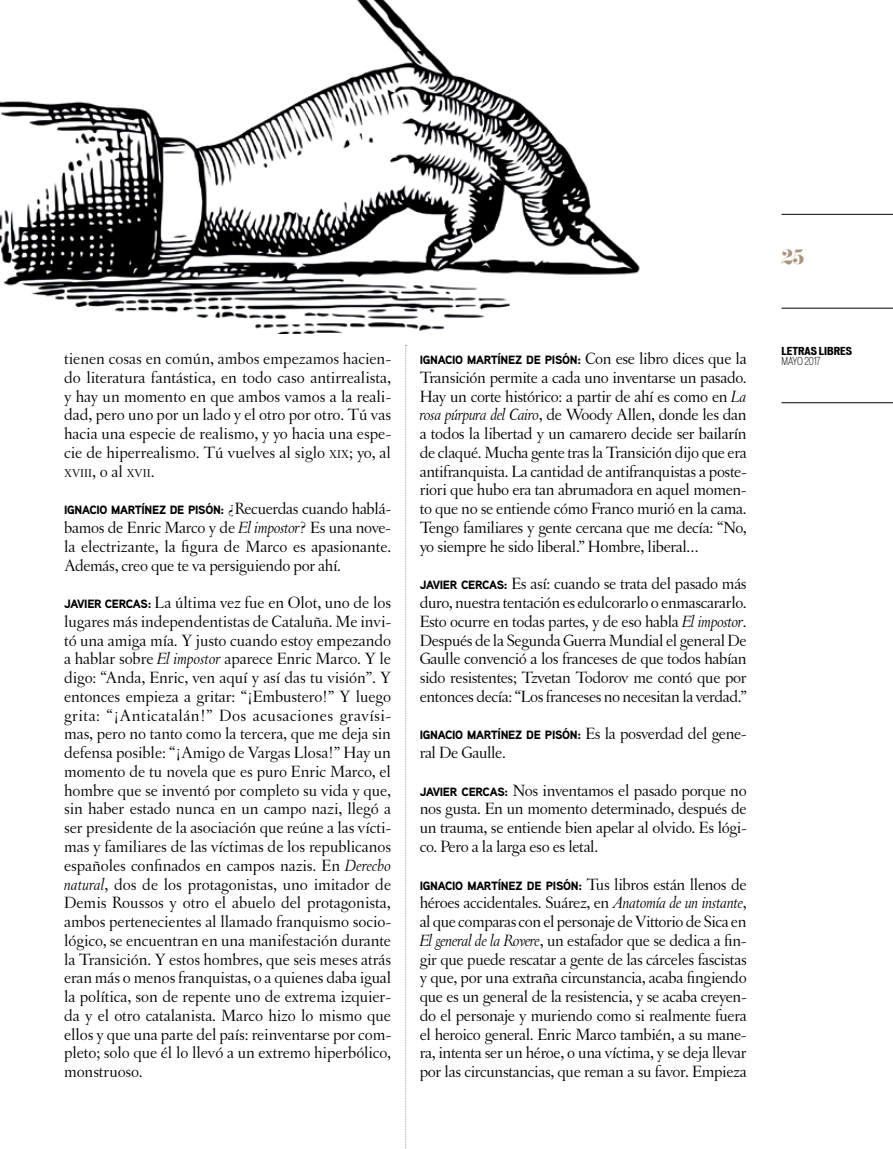
<style>
.page{position:relative;width:893px;height:1149px;background:#fff}
.page>*{position:absolute;margin:0;border:0;box-sizing:border-box;transform-origin:0 0}
.t1{font:18px "Eloquent JF";color:#a9957f}
.t2{font:17.25px/18.8px "Letras Oldstyle";letter-spacing:-.02em;color:#000;text-align:justify}
.t3{font:17.25px "Letras Oldstyle";color:#000}
.t4{font:12.15px "Letras Oldstyle";color:#000}
.t5{font:900 12px "Aaux Next";letter-spacing:-.025em;color:#000}
.t6{font:700 expanded 10.5px "Vonnes";color:#000}
.t7{font:300 condensed 10.5px "Vonnes";color:#000}
.s1{font-family:"Letras Oldstyle";font-weight:400;font-size:17.25px}
.s2{font-style:italic}
.s3{font-family:"Aaux Next";font-weight:900;font-size:12px}
.s4{font-size:12.15px}
.s5{font-size:17.25px}
</style>
<div class="page">
<hr style="left:781px;top:214px;width:112px;height:1px;background:#000">
<hr style="left:781px;top:308px;width:112px;height:1px;background:#000">
<hr style="left:781px;top:402px;width:112px;height:1px;background:#000">
<img style="left:0;top:0;width:640px;height:333px">
<svg style="left:405px;top:345px;width:2px;height:804px"></svg>
<p class="t1" style="left:781px;top:245px;width:24px">25</p>
<p class="t6" style="left:781px;top:344px;width:72px">LETRAS LIBRES</p>
<p class="t5" style="left:420px;top:351px;width:328px">IGNACIO MARTÍNEZ DE PISÓN: <span class="s1">Con ese libro dices que la</span></p>
<p class="t2" style="left:420px;top:368px;width:328px">Transición permite a cada uno inventarse un pasado.<br>Hay un corte histórico: a partir de ahí es como en <span class="s2">La rosa púrpura del Cairo</span>, de Woody Allen, donde les dan a todos la libertad y un camarero decide ser bailarín de claqué. Mucha gente tras la Transición dijo que era antifranquista. La cantidad de antifranquistas a poste&shy;riori que hubo era tan abrumadora en aquel momen&shy;to que no se entiende cómo Franco murió en la cama.<br>Tengo familiares y gente cercana que me decía: “No, yo siempre he sido liberal.” Hombre, liberal…</p>
<p class="t2" style="left:420px;top:574px;width:329px"><span class="s3">JAVIER CERCAS:</span> Es así: cuando se trata del pasado más duro, nuestra tentación es edulcorarlo o enmascararlo.<br>Esto ocurre en todas partes, y de eso habla <span class="s2">El impostor</span>.<br>Después de la Segunda Guerra Mundial el general De Gaulle convenció a los franceses de que todos habían sido resistentes; Tzvetan Todorov me contó que por entonces decía: “Los franceses no necesitan la verdad.”</p>
<p class="t5" style="left:420px;top:726px;width:328px">IGNACIO MARTÍNEZ DE PISÓN: <span class="s1">Es la posverdad del gene-</span></p>
<p class="t2" style="left:420px;top:733px;width:328px;line-height:37.5px">ral De Gaulle.<br><span class="s3">JAVIER CERCAS:</span> Nos inventamos el pasado porque no</p>
<p class="t2" style="left:420px;top:799px;width:328px">nos gusta. En un momento determinado, después de un trauma, se entiende bien apelar al olvido. Es lógi&shy;co. Pero a la larga eso es letal.</p>
<p class="t5" style="left:420px;top:876px;width:328px">IGNACIO MARTÍNEZ DE PISÓN: <span class="s1">Tus libros están llenos de</span></p>
<p class="t2" style="left:420px;top:893px;width:328px">héroes accidentales. Suárez, en <span class="s2">Anatomía de un instante</span>, al que comparas con el personaje de Vittorio de Sica en <span class="s2">El general de la Rovere</span>, un estafador que se dedica a fin&shy;gir que puede rescatar a gente de las cárceles fascistas y que, por una extraña circunstancia, acaba fingiendo que es un general de la resistencia, y se acaba creyen&shy;do el personaje y muriendo como si realmente fuera el heroico general. Enric Marco también, a su mane&shy;ra, intenta ser un héroe, o una víctima, y se deja llevar por las circunstancias, que reman a su favor. Empieza</p>
<p class="t3" style="left:64px;top:348px;width:329px">tienen cosas en común, ambos empezamos hacien-</p>
<p class="t7" style="left:781px;top:355px;width:41px">MAYO 2017</p>
<p class="t2" style="left:64px;top:368px;width:328px">do literatura fantástica, en todo caso antirrealista, y hay un momento en que ambos vamos a la reali&shy;dad, pero uno por un lado y el otro por otro. Tú vas hacia una especie de realismo, y yo hacia una espe&shy;cie de hiperrealismo. Tú vuelves al siglo <span class="s4">XIX</span>; yo, al</p>
<p class="t4" style="left:64px;top:466px;width:92px">XVIII<span class="s5">, o al</span> XVII<span class="s5">.</span></p>
<p class="t5" style="left:64px;top:501px;width:328px">IGNACIO MARTÍNEZ DE PISÓN: <span class="s1">¿Recuerdas cuando hablá-</span></p>
<p class="t2" style="left:64px;top:518px;width:329px">bamos de Enric Marco y de <span class="s2">El impostor</span>? Es una nove&shy;la electrizante, la figura de Marco es apasionante.<br>Además, creo que te va persiguiendo por ahí.</p>
<p class="t2" style="left:64px;top:593px;width:329px"><span class="s3">JAVIER CERCAS:</span> La última vez fue en Olot, uno de los lugares más independentistas de Cataluña. Me invi&shy;tó una amiga mía. Y justo cuando estoy empezando a hablar sobre <span class="s2">El impostor</span> aparece Enric Marco. Y le digo: “Anda, Enric, ven aquí y así das tu visión”. Y entonces empieza a gritar: “¡Embustero!” Y luego grita: “¡Anticatalán!” Dos acusaciones gravísi&shy;mas, pero no tanto como la tercera, que me deja sin defensa posible: “¡Amigo de Vargas Llosa!” Hay un momento de tu novela que es puro Enric Marco, el hombre que se inventó por completo su vida y que, sin haber estado nunca en un campo nazi, llegó a ser presidente de la asociación que reúne a las vícti&shy;mas y familiares de las víctimas de los republicanos españoles confinados en campos nazis. En <span class="s2">Derecho natural</span>, dos de los protagonistas, uno imitador de Demis Roussos y otro el abuelo del protagonista, ambos pertenecientes al llamado franquismo socio&shy;lógico, se encuentran en una manifestación durante la Transición. Y estos hombres, que seis meses atrás eran más o menos franquistas, o a quienes daba igual la política, son de repente uno de extrema izquier&shy;da y el otro catalanista. Marco hizo lo mismo que ellos y que una parte del país: reinventarse por com&shy;pleto; solo que él lo llevó a un extremo hiperbólico, monstruoso.</p>
</div>
